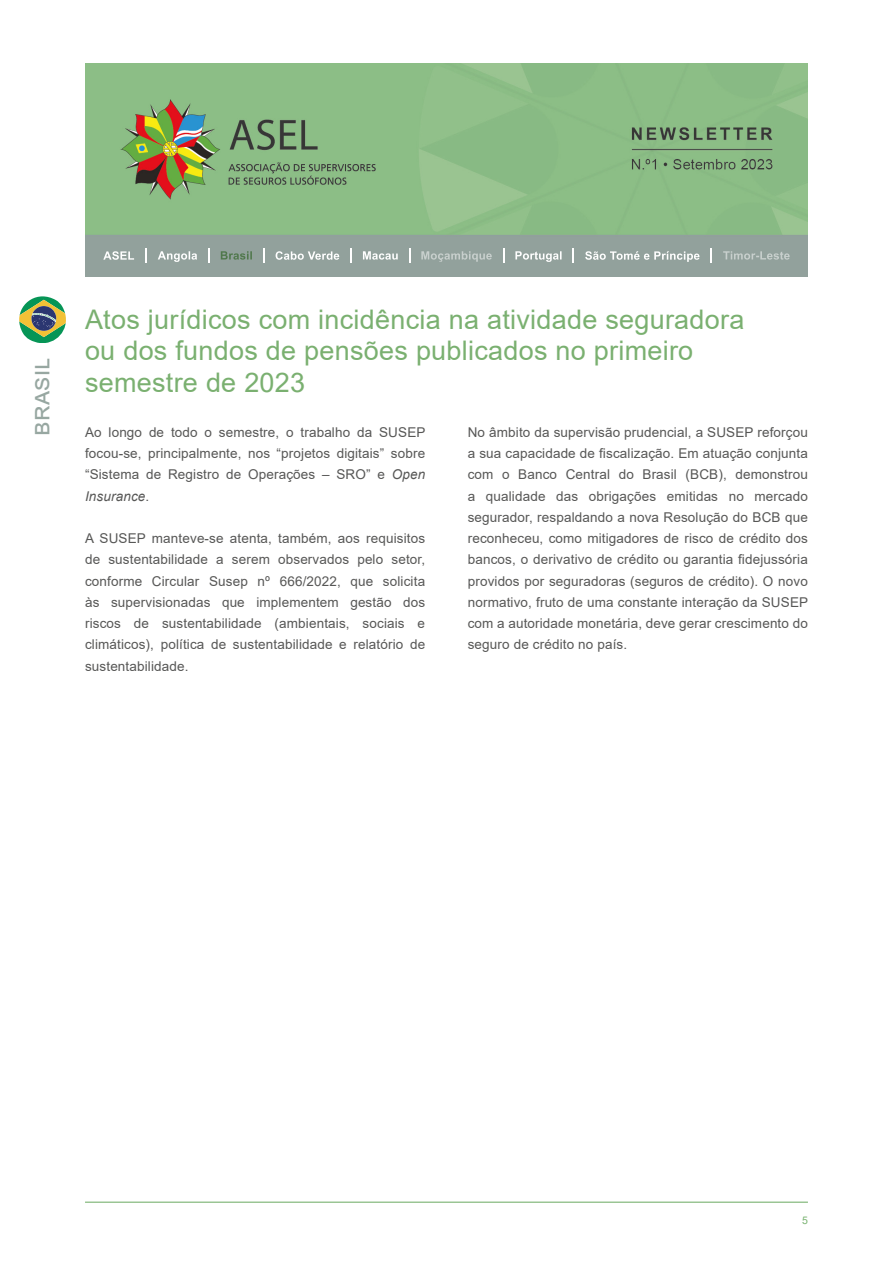
<style>
.page{position:relative;width:893px;height:1263px;background:#fff}
.page>*{position:absolute;margin:0;border:0;box-sizing:border-box;transform-origin:0 0}
.t1{font:27px/31.5px "Arial";letter-spacing:.01em;color:#7ab070}
.t2{font:25.5px "Arial";color:#97a7a1}
.t3{font:13.5px/21.3px "Arial";letter-spacing:.01em;color:#575756;text-align:justify}
.t4{font:10.5px "Arial";color:#79b371}
.s1{font-style:italic}
</style>
<div class="page">
<hr style="left:85px;top:1201px;width:723px;height:2px;background:#79b371">
<img style="left:85px;top:64px;width:723px;height:212px">
<svg style="left:158px;top:251px;width:39px;height:11px"></svg>
<svg style="left:221px;top:251px;width:31px;height:9px"></svg>
<svg style="left:276px;top:251px;width:63px;height:9px"></svg>
<svg style="left:363px;top:251px;width:35px;height:9px"></svg>
<svg style="left:421px;top:251px;width:71px;height:11px"></svg>
<svg style="left:515px;top:251px;width:47px;height:11px"></svg>
<svg style="left:585px;top:251px;width:114px;height:11px"></svg>
<svg style="left:723px;top:251px;width:67px;height:9px"></svg>
<svg style="left:103px;top:251px;width:31px;height:9px"></svg>
<svg style="left:145px;top:248px;width:1px;height:15px"></svg>
<svg style="left:208px;top:248px;width:2px;height:15px"></svg>
<svg style="left:263px;top:248px;width:1px;height:15px"></svg>
<svg style="left:350px;top:248px;width:2px;height:15px"></svg>
<svg style="left:409px;top:248px;width:1px;height:15px"></svg>
<svg style="left:503px;top:248px;width:1px;height:15px"></svg>
<svg style="left:573px;top:248px;width:1px;height:15px"></svg>
<svg style="left:711px;top:248px;width:1px;height:15px"></svg>
<svg style="left:19px;top:296px;width:47px;height:47px"></svg>
<h2 class="t2" style="left:23px;top:436px;width:79px;rotate:-90deg">brasil</h2>
<h1 class="t1" style="left:85px;top:303px;width:661px">Atos jurídicos com incidência na atividade seguradora ou dos fundos de pensões publicados no primeiro semestre de 2023</h1>
<p class="t3" style="left:85px;top:421px;width:342px">Ao longo de todo o semestre, o trabalho da SUSEP focou-se, principalmente, nos “projetos digitais” sobre “Sistema de Registro de Operações – SRO” e <span class="s1">Open Insurance</span>.</p>
<p class="t3" style="left:85px;top:528px;width:342px">A SUSEP manteve-se atenta, também, aos requisitos de sustentabilidade a serem observados pelo setor, conforme Circular Susep nº 666/2022, que solicita às supervisionadas que implementem gestão dos riscos de sustentabilidade (ambientais, sociais e climáticos), política de sustentabilidade e relatório de sustentabilidade.</p>
<p class="t3" style="left:468px;top:421px;width:342px">No âmbito da supervisão prudencial, a SUSEP reforçou a sua capacidade de fiscalização. Em atuação conjunta com o Banco Central do Brasil (BCB), demonstrou a qualidade das obrigações emitidas no mercado segurador, respaldando a nova Resolução do BCB que reconheceu, como mitigadores de risco de crédito dos bancos, o derivativo de crédito ou garantia fidejussória providos por seguradoras (seguros de crédito). O novo normativo, fruto de uma constante interação da SUSEP com a autoridade monetária, deve gerar crescimento do seguro de crédito no país.</p>
<p class="t4" style="left:802px;top:1213px;width:7px">5</p>
</div>
